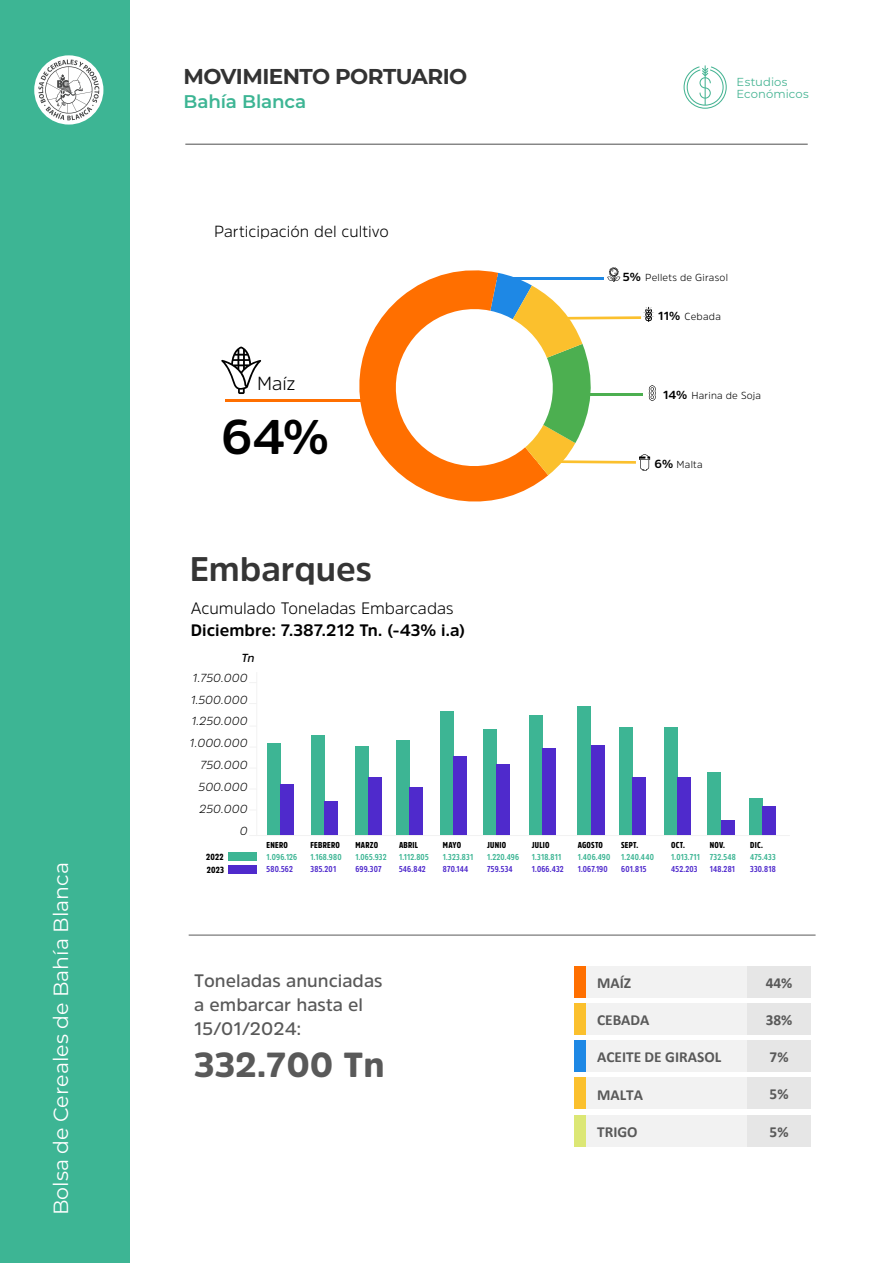
<style>
.page{position:relative;width:875px;height:1263px;background:#fff}
.page>*{position:absolute;margin:0;border:0;box-sizing:border-box;transform-origin:0 0}
.t1{font:700 48.3px "Amsi Pro";color:#000}
.t2{font:900 34.5px "Amsi Pro";color:#595959}
.t3{font:700 33.9px "Amsi Pro";color:#353535}
.t4{font:700 21.45px "Montserrat";letter-spacing:-.025em;color:#333}
.t5{font:20.55px "Montserrat";color:#fff}
.t6{font:300 18.9px "Amsi Pro";color:#000}
.t7{font:600 18.3px "Montserrat";letter-spacing:-.01em;color:#3db594}
.t8{font:600 18px/24px "Amsi Pro";color:#595959}
.t9{font:700 16.5px "Amsi Pro";color:#000}
.t10{font:300 16.5px "Amsi Pro";color:#000}
.t11{font:300 16.05px "Amsi Pro";color:#000}
.t12{font:700 15.3px "Calibri";color:#595959}
.t13{font:italic 300 11.7px/21.9px "Amsi Pro";letter-spacing:.02em;color:#000;text-align:right}
.t14{font:italic 600 11.7px "Amsi Pro";color:#000}
.t15{font:11.55px/12.3px "Montserrat";letter-spacing:.005em;color:#46b493}
.t16{font:300 10.2px "Amsi Pro";letter-spacing:.02em;color:#000}
.t17{font:900 8.85px/12.9px "Amsi Pro Cond";letter-spacing:.02em;color:#000}
.t18{font:700 8.55px "Amsi Pro Cond";letter-spacing:.025em;color:#3db594}
.t19{font:700 8.55px "Amsi Pro Cond";letter-spacing:.025em;color:#4f2acc}
.t20{font:900 8.55px "Amsi Pro Cond";letter-spacing:.025em;color:#000}
.s1{font-weight:700;font-size:11.7px}
</style>
<div class="page">
<div style="left:267px;top:743px;width:13px;height:92px;background:#3db594"></div>
<div style="left:280px;top:784px;width:13px;height:51px;background:#4f2acc"></div>
<div style="left:311px;top:735px;width:13px;height:100px;background:#3db594"></div>
<div style="left:324px;top:800px;width:13px;height:35px;background:#4f2acc"></div>
<div style="left:355px;top:745px;width:13px;height:90px;background:#3db594"></div>
<div style="left:368px;top:777px;width:13px;height:58px;background:#4f2acc"></div>
<div style="left:396px;top:740px;width:13px;height:95px;background:#3db594"></div>
<div style="left:409px;top:787px;width:13px;height:48px;background:#4f2acc"></div>
<div style="left:440px;top:711px;width:13px;height:124px;background:#3db594"></div>
<div style="left:453px;top:756px;width:13px;height:79px;background:#4f2acc"></div>
<div style="left:483px;top:729px;width:13px;height:106px;background:#3db594"></div>
<div style="left:496px;top:764px;width:13px;height:71px;background:#4f2acc"></div>
<div style="left:529px;top:715px;width:13px;height:120px;background:#3db594"></div>
<div style="left:542px;top:747px;width:13px;height:88px;background:#4f2acc"></div>
<div style="left:577px;top:705px;width:14px;height:130px;background:#3db594"></div>
<div style="left:591px;top:745px;width:13px;height:90px;background:#4f2acc"></div>
<div style="left:619px;top:726px;width:13px;height:109px;background:#3db594"></div>
<div style="left:632px;top:777px;width:14px;height:58px;background:#4f2acc"></div>
<div style="left:664px;top:726px;width:13px;height:109px;background:#3db594"></div>
<div style="left:677px;top:777px;width:13px;height:58px;background:#4f2acc"></div>
<div style="left:707px;top:772px;width:13px;height:63px;background:#3db594"></div>
<div style="left:720px;top:820px;width:14px;height:15px;background:#4f2acc"></div>
<div style="left:749px;top:798px;width:13px;height:37px;background:#3db594"></div>
<div style="left:762px;top:806px;width:13px;height:29px;background:#4f2acc"></div>
<div style="left:228px;top:851px;width:28px;height:9px;background:#3db594"></div>
<div style="left:228px;top:865px;width:28px;height:8px;background:#4f2acc"></div>
<hr style="left:257px;top:835px;width:532px;height:1px;background:#f2f2f2">
<hr style="left:256px;top:672px;width:1px;height:163px;background:#f2f2f2">
<hr style="left:189px;top:934px;width:626px;height:1px;background:#595959">
<div style="left:0;top:0;width:129px;height:1262px;background:#3db594"></div>
<svg style="left:34px;top:55px;width:69px;height:69px"></svg>
<svg style="left:38px;top:60px;width:61px;height:60px;background:#cad4d1"></svg>
<svg style="left:683px;top:65px;width:43px;height:44px"></svg>
<hr style="left:185px;top:144px;width:622px;height:1px;background:#4d4d4d">
<div style="left:574px;top:965px;width:207px;height:32px;background:#f2f2f2"></div>
<div style="left:574px;top:965px;width:11px;height:32px;background:#ff6f00"></div>
<div style="left:746px;top:965px;width:64px;height:32px;background:#e6e6e6"></div>
<div style="left:574px;top:1003px;width:207px;height:31px;background:#f2f2f2"></div>
<div style="left:574px;top:1003px;width:11px;height:31px;background:#fbc02d"></div>
<div style="left:746px;top:1003px;width:64px;height:31px;background:#e6e6e6"></div>
<div style="left:574px;top:1040px;width:207px;height:31px;background:#f2f2f2"></div>
<div style="left:574px;top:1040px;width:11px;height:31px;background:#1e88e5"></div>
<div style="left:746px;top:1040px;width:64px;height:31px;background:#e6e6e6"></div>
<div style="left:574px;top:1077px;width:207px;height:31px;background:#f2f2f2"></div>
<div style="left:574px;top:1077px;width:11px;height:31px;background:#fbc02d"></div>
<div style="left:746px;top:1077px;width:64px;height:31px;background:#e6e6e6"></div>
<div style="left:574px;top:1114px;width:207px;height:32px;background:#f2f2f2"></div>
<div style="left:574px;top:1114px;width:11px;height:32px;background:#dce775"></div>
<div style="left:746px;top:1114px;width:64px;height:32px;background:#e6e6e6"></div>
<hr style="left:224px;top:399px;width:202px;height:3px;background:#ff6f00">
<svg style="left:221px;top:346px;width:40px;height:48px"></svg>
<svg style="left:359px;top:308px;width:189px;height:194px;fill:#ff6f00"></svg>
<svg style="left:389px;top:267px;width:266px;height:208px"></svg>
<h3 class="t5" style="left:47px;top:1214px;width:354px;rotate:-90deg">Bolsa de Cereales de Bahía Blanca</h3>
<h3 class="t4" style="left:183px;top:61px;width:285px">MOVIMIENTO PORTUARIO</h3>
<h3 class="t7" style="left:183px;top:88px;width:124px">Bahía Blanca</h3>
<h3 class="t15" style="left:736px;top:75px;width:73px">Estudios<br>Económicos</h3>
<h3 class="t11" style="left:214px;top:220px;width:176px">Participación del cultivo</h3>
<h3 class="t6" style="left:257px;top:370px;width:40px">Maíz</h3>
<h1 class="t1" style="left:221px;top:404px;width:109px">64%</h1>
<p class="t16" style="left:622px;top:270px;width:107px"><span class="s1">5%</span> Pellets de Girasol</p>
<p class="t16" style="left:658px;top:310px;width:64px"><span class="s1">11%</span> Cebada</p>
<p class="t16" style="left:662px;top:388px;width:99px"><span class="s1">14%</span> Harina de Soja</p>
<p class="t16" style="left:654px;top:457px;width:50px"><span class="s1">6%</span> Malta</p>
<h3 class="t3" style="left:190px;top:546px;width:184px">Embarques</h3>
<h3 class="t10" style="left:191px;top:597px;width:264px">Acumulado Toneladas Embarcadas</h3>
<h3 class="t9" style="left:191px;top:618px;width:276px">Diciembre: 7.387.212 Tn. (-43% i.a)</h3>
<h3 class="t14" style="left:241px;top:649px;width:14px">Tn</h3>
<h3 class="t13" style="left:189px;top:666px;width:59px">1.750.000<br>1.500.000<br>1.250.000<br>1.000.000<br>750.000<br>500.000<br>250.000<br>0</h3>
<p class="t17" style="left:206px;top:849px;width:20px">2022<br>2023</p>
<p class="t20" style="left:266px;top:838px;width:23px">ENERO</p>
<p class="t18" style="left:266px;top:851px;width:32px">1.096.126</p>
<p class="t19" style="left:266px;top:863px;width:28px">580.562</p>
<p class="t20" style="left:310px;top:838px;width:31px">FEBRERO</p>
<p class="t18" style="left:310px;top:851px;width:32px">1.168.980</p>
<p class="t19" style="left:310px;top:863px;width:27px">385.201</p>
<p class="t20" style="left:355px;top:838px;width:24px">MARZO</p>
<p class="t18" style="left:355px;top:851px;width:33px">1.065.932</p>
<p class="t19" style="left:355px;top:863px;width:28px">699.307</p>
<p class="t20" style="left:399px;top:838px;width:21px">ABRIL</p>
<p class="t18" style="left:399px;top:851px;width:31px">1.112.805</p>
<p class="t19" style="left:399px;top:863px;width:28px">546.842</p>
<p class="t20" style="left:443px;top:838px;width:20px">MAYO</p>
<p class="t18" style="left:443px;top:851px;width:32px">1.323.831</p>
<p class="t19" style="left:443px;top:863px;width:27px">870.144</p>
<p class="t20" style="left:487px;top:838px;width:20px">JUNIO</p>
<p class="t18" style="left:487px;top:851px;width:33px">1.220.496</p>
<p class="t19" style="left:487px;top:863px;width:27px">759.534</p>
<p class="t20" style="left:531px;top:838px;width:19px">JULIO</p>
<p class="t18" style="left:531px;top:851px;width:31px">1.318.811</p>
<p class="t19" style="left:531px;top:863px;width:33px">1.066.432</p>
<p class="t20" style="left:577px;top:838px;width:27px">AGOSTO</p>
<p class="t18" style="left:577px;top:851px;width:34px">1.406.490</p>
<p class="t19" style="left:577px;top:863px;width:32px">1.067.190</p>
<p class="t20" style="left:621px;top:838px;width:19px">SEPT.</p>
<p class="t18" style="left:621px;top:851px;width:34px">1.240.440</p>
<p class="t19" style="left:621px;top:863px;width:27px">601.815</p>
<p class="t20" style="left:671px;top:838px;width:15px">OCT.</p>
<p class="t18" style="left:671px;top:851px;width:30px">1.013.711</p>
<p class="t19" style="left:671px;top:863px;width:28px">452.203</p>
<p class="t20" style="left:709px;top:838px;width:17px">NOV.</p>
<p class="t18" style="left:709px;top:851px;width:28px">732.548</p>
<p class="t19" style="left:709px;top:863px;width:27px">148.281</p>
<p class="t20" style="left:750px;top:838px;width:14px">DIC.</p>
<p class="t18" style="left:750px;top:851px;width:27px">475.433</p>
<p class="t19" style="left:750px;top:863px;width:27px">330.818</p>
<h3 class="t8" style="left:194px;top:968px;width:190px">Toneladas anunciadas a embarcar hasta el<br>15/01/2024:</h3>
<h2 class="t2" style="left:194px;top:1040px;width:192px">332.700 Tn</h2>
<h3 class="t12" style="left:597px;top:971px;width:36px">MAÍZ</h3>
<h3 class="t12" style="left:765px;top:971px;width:28px">44%</h3>
<h3 class="t12" style="left:597px;top:1009px;width:54px">CEBADA</h3>
<h3 class="t12" style="left:765px;top:1008px;width:28px">38%</h3>
<h3 class="t12" style="left:597px;top:1046px;width:125px">ACEITE DE GIRASOL</h3>
<h3 class="t12" style="left:769px;top:1046px;width:20px">7%</h3>
<h3 class="t12" style="left:597px;top:1083px;width:48px">MALTA</h3>
<h3 class="t12" style="left:769px;top:1083px;width:20px">5%</h3>
<h3 class="t12" style="left:597px;top:1120px;width:42px">TRIGO</h3>
<h3 class="t12" style="left:769px;top:1120px;width:20px">5%</h3>
</div>
